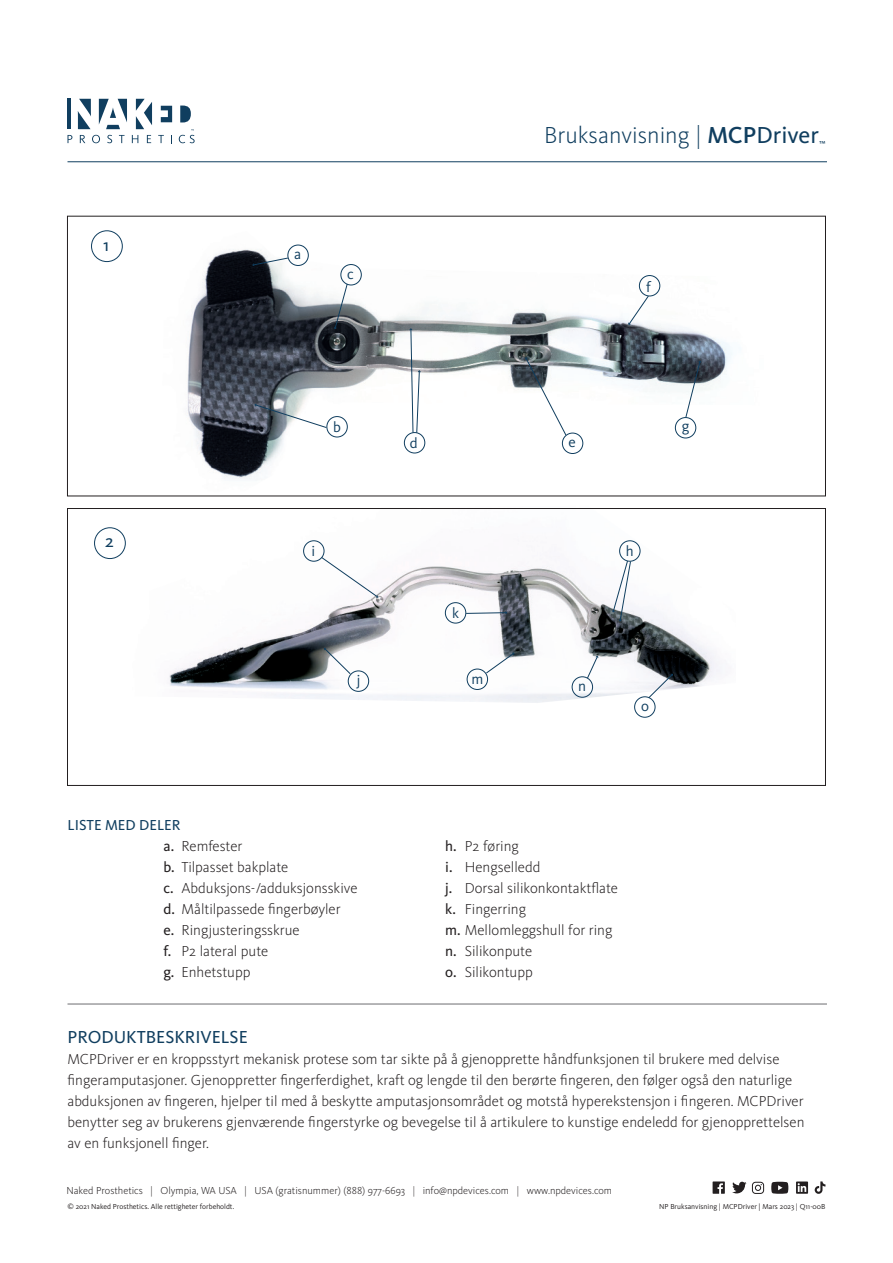
<style>
.page{position:relative;width:893px;height:1263px;background:#fff}
.page>*{position:absolute;margin:0;border:0;box-sizing:border-box;transform-origin:0 0}
.t1{font:300 24px "Kievit OT";color:#103e5f}
.t2{font:18px "Kievit OT";color:#103e5f}
.t3{font:300 15px/21px "Kievit OT";color:#231f20}
.t4{font:15px "Kievit OT";color:#103e5f}
.t5{font:15px "Kievit OT";color:#103e5f}
.t6{font:300 10.5px "Kievit OT";color:#231f20}
.t7{font:9px "Kievit OT";color:#103e5f}
.t8{font:7.5px "Kievit OT";color:#231f20}
.s1{font-weight:500}
.s2{font-weight:400}
</style>
<div class="page">
<svg style="left:771px;top:1182px;width:17px;height:12px"></svg>
<svg style="left:732px;top:1182px;width:14px;height:11px"></svg>
<svg style="left:713px;top:1181px;width:12px;height:13px"></svg>
<svg style="left:752px;top:1182px;width:12px;height:12px"></svg>
<svg style="left:796px;top:1181px;width:12px;height:13px"></svg>
<svg style="left:815px;top:1181px;width:10px;height:13px"></svg>
<svg style="left:68px;top:135px;width:4px;height:8px"></svg>
<svg style="left:80px;top:135px;width:5px;height:8px"></svg>
<svg style="left:92px;top:135px;width:8px;height:8px"></svg>
<svg style="left:107px;top:135px;width:5px;height:8px"></svg>
<svg style="left:119px;top:135px;width:6px;height:8px"></svg>
<svg style="left:132px;top:135px;width:6px;height:8px"></svg>
<svg style="left:147px;top:135px;width:4px;height:8px"></svg>
<svg style="left:158px;top:135px;width:6px;height:8px"></svg>
<svg style="left:179px;top:129px;width:16px;height:14px"></svg>
<svg style="left:180px;top:106px;width:11px;height:16px"></svg>
<svg style="left:161px;top:106px;width:11px;height:16px"></svg>
<svg style="left:78px;top:99px;width:13px;height:30px"></svg>
<svg style="left:136px;top:99px;width:16px;height:30px"></svg>
<svg style="left:99px;top:99px;width:28px;height:30px"></svg>
<hr style="left:68px;top:99px;width:3px;height:30px;background:#103e5f">
<img style="left:187px;top:244px;width:546px;height:235px">
<img style="left:104px;top:527px;width:616px;height:172px">
<div style="left:303px;top:540px;width:21px;height:22px;border:1px solid #103e5f;border-radius:50%"></div>
<div style="left:619px;top:540px;width:21px;height:22px;border:1px solid #103e5f;border-radius:50%"></div>
<div style="left:445px;top:602px;width:21px;height:21px;border:1px solid #103e5f;border-radius:50%"></div>
<svg style="left:321px;top:556px;width:58px;height:42px"></svg>
<svg style="left:465px;top:611px;width:42px;height:3px"></svg>
<svg style="left:612px;top:560px;width:19px;height:61px"></svg>
<svg style="left:324px;top:647px;width:349px;height:71px"></svg>
<div style="left:91px;top:230px;width:32px;height:32px;border:1px solid #103e5f;border-radius:50%"></div>
<div style="left:95px;top:528px;width:30px;height:30px;background:#fff;border-radius:50%"></div>
<div style="left:94px;top:527px;width:32px;height:32px;border:1px solid #103e5f;border-radius:50%"></div>
<div style="left:287px;top:245px;width:22px;height:21px;border:1px solid #103e5f;border-radius:50%"></div>
<div style="left:326px;top:416px;width:22px;height:21px;border:1px solid #103e5f;border-radius:50%"></div>
<div style="left:340px;top:264px;width:22px;height:21px;border:1px solid #103e5f;border-radius:50%"></div>
<div style="left:639px;top:275px;width:21px;height:21px;border:1px solid #103e5f;border-radius:50%"></div>
<div style="left:404px;top:432px;width:21px;height:21px;border:1px solid #103e5f;border-radius:50%"></div>
<div style="left:562px;top:433px;width:21px;height:21px;border:1px solid #103e5f;border-radius:50%"></div>
<div style="left:675px;top:417px;width:21px;height:21px;border:1px solid #103e5f;border-radius:50%"></div>
<svg style="left:252px;top:257px;width:37px;height:9px"></svg>
<svg style="left:254px;top:404px;width:73px;height:24px"></svg>
<svg style="left:525px;top:357px;width:42px;height:79px"></svg>
<svg style="left:685px;top:360px;width:16px;height:58px"></svg>
<svg style="left:628px;top:295px;width:21px;height:30px"></svg>
<svg style="left:410px;top:328px;width:11px;height:105px"></svg>
<svg style="left:334px;top:283px;width:14px;height:46px"></svg>
<hr style="left:68px;top:161px;width:759px;height:1px;background:#103e5f">
<hr style="left:68px;top:1004px;width:759px;height:1px;background:#6c6d70">
<p class="t2" style="left:103px;top:234px;width:7px">1</p>
<p class="t4" style="left:294px;top:245px;width:9px">a</p>
<p class="t4" style="left:347px;top:264px;width:8px">c</p>
<p class="t1" style="left:544px;top:121px;width:276px">Bruksanvisning | <span class="s1">MCP</span><span class="s2">Driver</span></p>
<p class="t7" style="left:819px;top:138px;width:8px">™</p>
<p class="t4" style="left:646px;top:277px;width:6px">f</p>
<p class="t2" style="left:105px;top:530px;width:10px">2</p>
<p class="t4" style="left:333px;top:418px;width:9px">b</p>
<p class="t4" style="left:312px;top:542px;width:5px">i</p>
<p class="t4" style="left:357px;top:671px;width:5px">j</p>
<p class="t5" style="left:68px;top:815px;width:115px">LISTE MED DELER</p>
<p class="t3" style="left:164px;top:835px;width:81px"><span class="s2">a.</span> Remfester</p>
<p class="t3" style="left:164px;top:856px;width:126px"><span class="s2">b.</span> Tilpasset bakplate</p>
<p class="t3" style="left:164px;top:877px;width:196px"><span class="s2">c.</span> Abduksjons-/adduksjonsskive</p>
<p class="t3" style="left:164px;top:898px;width:179px"><span class="s2">d.</span> Måltilpassede fingerbøyler</p>
<p class="t3" style="left:164px;top:919px;width:138px"><span class="s2">e.</span> Ringjusteringsskrue</p>
<p class="t3" style="left:164px;top:940px;width:106px"><span class="s2">f.</span> P2 lateral pute</p>
<p class="t3" style="left:164px;top:961px;width:88px"><span class="s2">g.</span> Enhetstupp</p>
<p class="t4" style="left:410px;top:434px;width:9px">d</p>
<p class="t4" style="left:568px;top:433px;width:9px">e</p>
<p class="t4" style="left:452px;top:604px;width:9px">k</p>
<p class="t4" style="left:471px;top:669px;width:13px">m</p>
<p class="t4" style="left:578px;top:677px;width:9px">n</p>
<p class="t4" style="left:626px;top:542px;width:9px">h</p>
<p class="t4" style="left:682px;top:417px;width:9px">g</p>
<p class="t4" style="left:641px;top:696px;width:9px">o</p>
<p class="t3" style="left:445px;top:835px;width:75px"><span class="s2">h.</span> P2 føring</p>
<p class="t3" style="left:445px;top:856px;width:97px"><span class="s2">i.</span> Hengselledd</p>
<p class="t3" style="left:445px;top:877px;width:174px"><span class="s2">j.</span> Dorsal silikonkontaktflate</p>
<p class="t3" style="left:445px;top:898px;width:82px"><span class="s2">k.</span> Fingerring</p>
<p class="t3" style="left:445px;top:919px;width:169px"><span class="s2">m.</span> Mellomleggshull for ring</p>
<p class="t3" style="left:445px;top:940px;width:89px"><span class="s2">n.</span> Silikonpute</p>
<p class="t3" style="left:445px;top:961px;width:89px"><span class="s2">o.</span> Silikontupp</p>
<p class="t2" style="left:68px;top:1026px;width:182px">PRODUKTBESKRIVELSE</p>
<p class="t3" style="left:68px;top:1049px;width:738px">MCPDriver er en kroppsstyrt mekanisk protese som tar sikte på å gjenopprette håndfunksjonen til brukere med delvise fingeramputasjoner. Gjenoppretter fingerferdighet, kraft og lengde til den berørte fingeren, den følger også den naturlige abduksjonen av fingeren, hjelper til med å beskytte amputasjonsområdet og motstå hyperekstensjon i fingeren. MCPDriver benytter seg av brukerens gjenværende fingerstyrke og bevegelse til å artikulere to kunstige endeledd for gjenopprettelsen av en funksjonell finger.</p>
<p class="t6" style="left:66px;top:1184px;width:547px">Naked Prosthetics | Olympia, WA USA | USA (gratisnummer) (888) 977-6693 | info@npdevices.com | www.npdevices.com</p>
<p class="t8" style="left:68px;top:1202px;width:168px">© 2021 Naked Prosthetics. Alle rettigheter forbeholdt.</p>
<p class="t8" style="left:659px;top:1202px;width:168px">NP Bruksanvisning | MCPDriver | Mars 2023 | Q11-00B</p>
</div>
